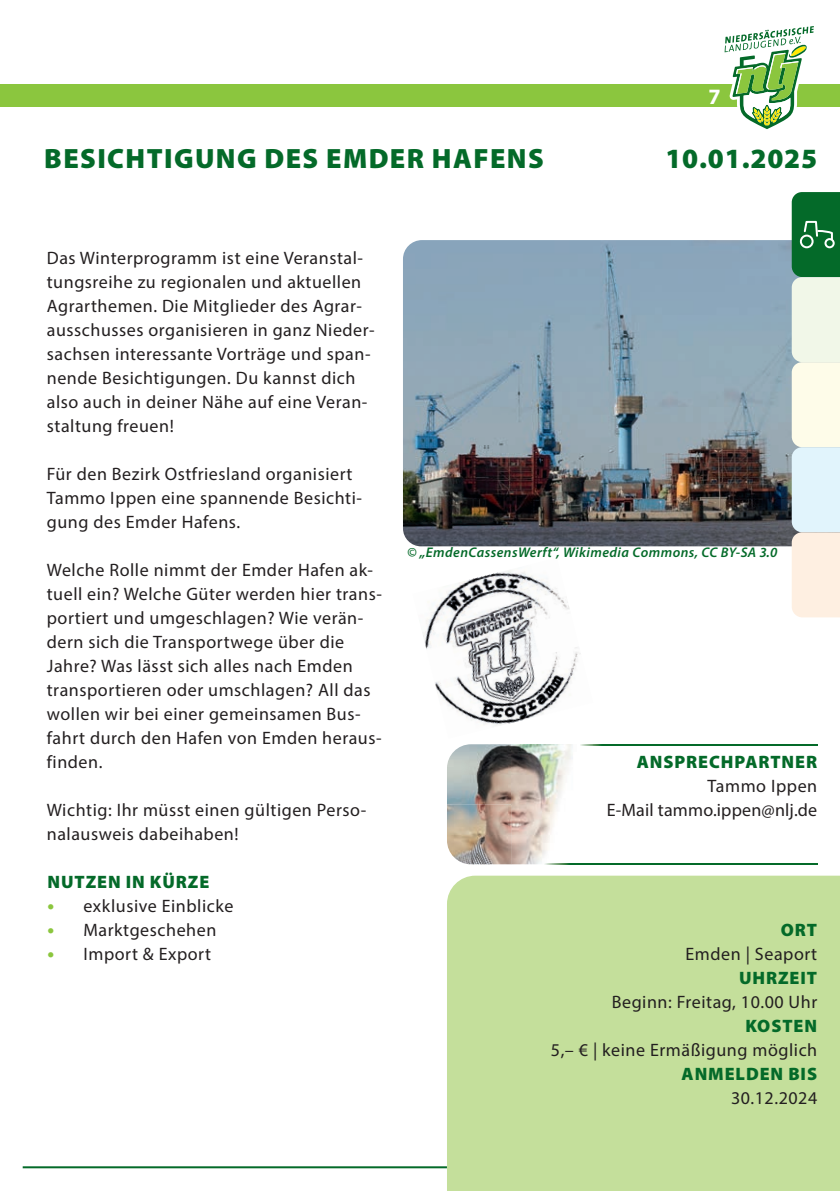
<style>
.page{position:relative;width:840px;height:1191px;background:#fff}
.page>*{position:absolute;margin:0;border:0;box-sizing:border-box;transform-origin:0 0}
.t1{font:900 28px "Myriad Pro";letter-spacing:.05em;color:#046a29}
.t2{font:700 22px "Myriad Pro";color:#fff}
.t3{font:18px/24px "Myriad Pro";letter-spacing:.03em;color:#231f20}
.t4{font:900 18px "Myriad Pro";letter-spacing:.05em;color:#046a29}
.t5{font:18px/24px "Myriad Pro";letter-spacing:.01em;color:#231f20;text-align:right}
.t6{font:italic 600 14px "Myriad Pro";letter-spacing:.03em;color:#046a29}
.s1{font-weight:700;font-size:20px;color:#8bc63e}
</style>
<div class="page">
<img style="left:403px;top:240px;width:388px;height:306px">
<div style="left:0;top:84px;width:839px;height:23px;background:#8bc63e"></div>
<svg style="left:724px;top:26px;width:90px;height:103px"></svg>
<div style="left:446px;top:875px;width:393px;height:316px;background:#c4df9b"></div>
<hr style="left:23px;top:1166px;width:423px;height:2px;background:#046a29">
<img style="left:447px;top:744px;width:126px;height:120px">
<hr style="left:576px;top:863px;width:240px;height:1px;background:#046a29">
<img style="left:544px;top:863px;width:32px;height:1px">
<svg style="left:580px;top:744px;width:236px;height:1px"></svg>
<svg style="left:791px;top:192px;width:48px;height:425px;background:#c5dac6"></svg>
<img style="left:423px;top:570px;width:157px;height:117px">
<img style="left:436px;top:654px;width:144px;height:72px">
<h1 class="t1" style="left:44px;top:140px;width:501px">BESICHTIGUNG DES EMDER HAFENS</h1>
<p class="t2" style="left:708px;top:82px;width:14px">7</p>
<h1 class="t1" style="left:665px;top:140px;width:153px">10.01.2025</h1>
<p class="t3" style="left:47px;top:246px;width:329px">Das Winterprogramm ist eine Veranstal&shy;tungsreihe zu regionalen und aktuellen Agrarthemen. Die Mitglieder des Agrar&shy;ausschusses organisieren in ganz Nieder&shy;sachsen interessante Vorträge und span&shy;nende Besichtigungen. Du kannst dich also auch in deiner Nähe auf eine Veran&shy;staltung freuen!</p>
<p class="t3" style="left:47px;top:462px;width:316px">Für den Bezirk Ostfriesland organisiert<br>Tammo Ippen eine spannende Besichti&shy;gung des Emder Hafens.</p>
<p class="t3" style="left:47px;top:558px;width:336px">Welche Rolle nimmt der Emder Hafen ak&shy;tuell ein? Welche Güter werden hier trans&shy;portiert und umgeschlagen? Wie verän&shy;dern sich die Transportwege über die Jahre? Was lässt sich alles nach Emden transportieren oder umschlagen? All das wollen wir bei einer gemeinsamen Bus&shy;fahrt durch den Hafen von Emden heraus&shy;finden.</p>
<p class="t3" style="left:47px;top:798px;width:321px">Wichtig: Ihr müsst einen gültigen Perso&shy;nalausweis dabeihaben!</p>
<p class="t4" style="left:48px;top:870px;width:163px">NUTZEN IN KÜRZE</p>
<p class="t3" style="left:47px;top:894px;width:187px"><span class="s1">•</span> exklusive Einblicke</p>
<p class="t3" style="left:47px;top:918px;width:170px"><span class="s1">•</span> Marktgeschehen</p>
<p class="t3" style="left:47px;top:942px;width:165px"><span class="s1">•</span> Import &amp; Export</p>
<p class="t6" style="left:407px;top:543px;width:372px">© „EmdenCassensWerft“, Wikimedia Commons, CC BY-SA 3.0</p>
<p class="t4" style="left:636px;top:750px;width:182px">ANSPRECHPARTNER</p>
<p class="t5" style="left:606px;top:774px;width:212px">Tammo Ippen<br>E-Mail tammo.ippen@nlj.de</p>
<p class="t4" style="left:780px;top:918px;width:38px">ORT</p>
<p class="t3" style="left:685px;top:942px;width:133px">Emden | Seaport</p>
<p class="t4" style="left:738px;top:966px;width:80px">UHRZEIT</p>
<p class="t3" style="left:611px;top:990px;width:207px">Beginn: Freitag, 10.00 Uhr</p>
<p class="t4" style="left:745px;top:1014px;width:73px">KOSTEN</p>
<p class="t3" style="left:550px;top:1038px;width:268px">5,– € | keine Ermäßigung möglich</p>
<p class="t4" style="left:681px;top:1062px;width:137px">ANMELDEN BIS</p>
<p class="t3" style="left:730px;top:1086px;width:88px">30.12.2024</p>
</div>
